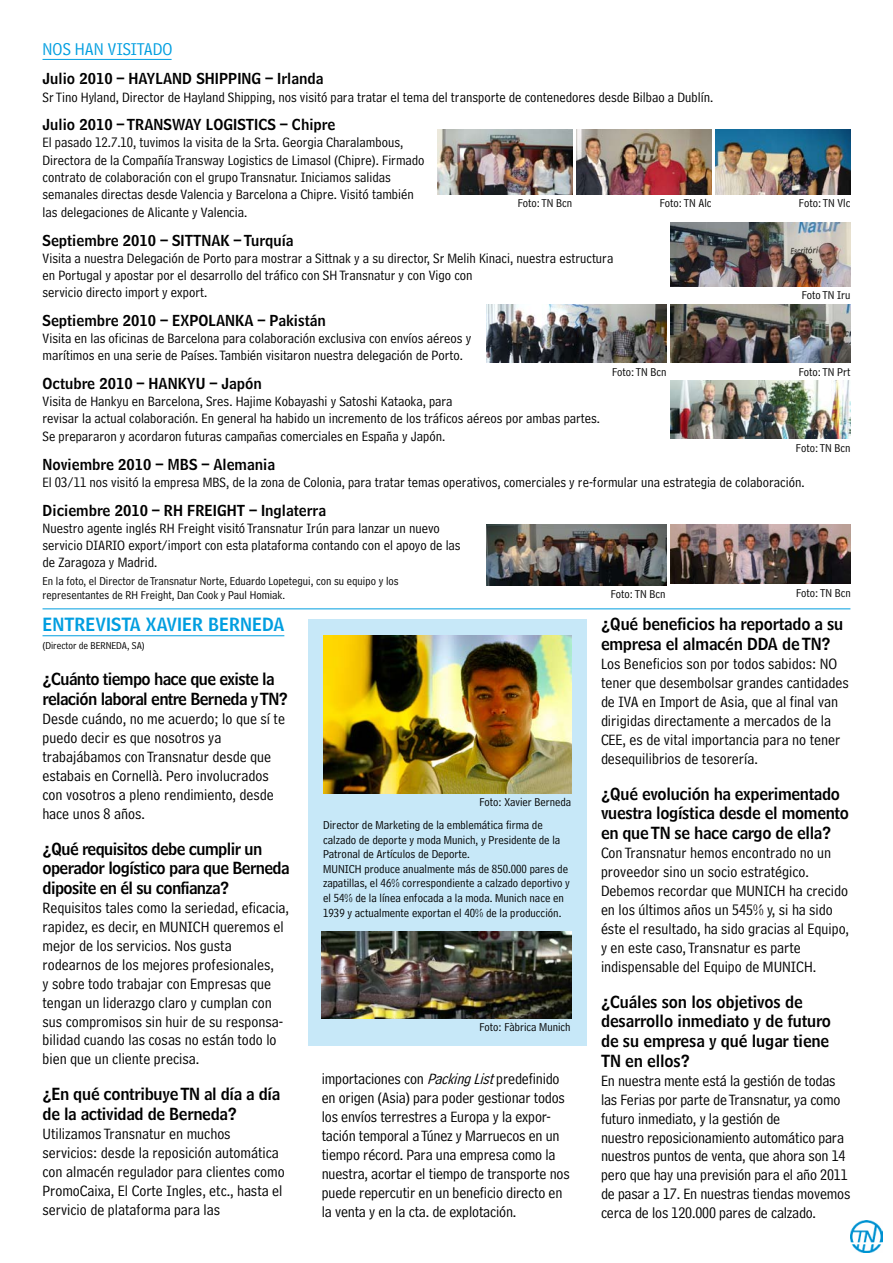
<style>
.page{position:relative;width:893px;height:1263px;background:#fff}
.page>*{position:absolute;margin:0;border:0;box-sizing:border-box;transform-origin:0 0}
.t1{font:18px "Bell Centennial Std Name Num";color:#009ee0}
.t2{font:18px "Bell Centennial Std Address";color:#009ee0}
.t3{font:16.5px/19.8px "Bell Centennial Std Name Num";letter-spacing:-.02em;color:#000}
.t4{font:15.75px/18.9px "Bell Centennial Std Address";color:#000}
.t5{font:15px "Bell Centennial Std Name Num";color:#000}
.t6{font:14.25px/17.1px "Bell Centennial Std Address";color:#000}
.t7{font:12.15px/14.5px "Bell Centennial Std Address";color:#000}
.t8{font:12px/14.4px "Bell Centennial Std Address";color:#000}
.t9{font:10.5px "Bell Centennial Std Address";color:#000}
.s1{font-style:italic}
</style>
<div class="page">
<img style="left:671px;top:222px;width:179px;height:65px">
<div style="left:308px;top:619px;width:278px;height:426px;background:#c7e8f8"></div>
<hr style="left:43px;top:608px;width:807px;height:1px;background:#009ee0">
<img style="left:850px;top:1220px;width:33px;height:33px">
<img style="left:487px;top:304px;width:179px;height:59px">
<img style="left:671px;top:304px;width:179px;height:59px">
<img style="left:671px;top:380px;width:179px;height:59px">
<img style="left:486px;top:525px;width:180px;height:60px">
<img style="left:671px;top:525px;width:180px;height:59px">
<img style="left:322px;top:932px;width:249px;height:86px">
<img style="left:323px;top:635px;width:248px;height:158px">
<hr style="left:43px;top:635px;width:241px;height:1px;background:#009ee0">
<img style="left:437px;top:130px;width:135px;height:64px">
<img style="left:576px;top:130px;width:135px;height:64px">
<img style="left:716px;top:130px;width:134px;height:64px">
<hr style="left:43px;top:59px;width:129px;height:1px;background:#009ee0">
<p class="t2" style="left:43px;top:38px;width:132px">NOS HAN VISITADO</p>
<p class="t5" style="left:43px;top:69px;width:282px">Julio 2010 – HAYLAND SHIPPING – Irlanda</p>
<p class="t6" style="left:43px;top:88px;width:672px">Sr Tino Hyland, Director de Hayland Shipping, nos visitó para tratar el tema del transporte de contenedores desde Bilbao a Dublín.</p>
<p class="t5" style="left:43px;top:115px;width:294px">Julio 2010 – TRANSWAY LOGISTICS – Chipre</p>
<p class="t6" style="left:43px;top:134px;width:383px">El pasado 12.7.10, tuvimos la visita de la Srta. Georgia Charalambous, Directora de la Compañía Transway Logistics de Limasol (Chipre). Firmado contrato de colaboración con el grupo Transnatur. Iniciamos salidas semanales directas desde Valencia y Barcelona a Chipre. Visitó también las delegaciones de Alicante y Valencia.</p>
<p class="t5" style="left:43px;top:231px;width:253px">Septiembre 2010 – SITTNAK – Turquía</p>
<p class="t6" style="left:43px;top:249px;width:572px">Visita a nuestra Delegación de Porto para mostrar a Sittnak y a su director, Sr Melih Kinaci, nuestra estructura en Portugal y apostar por el desarrollo del tráfico con SH Transnatur y con Vigo con<br>servicio directo import y export.</p>
<p class="t5" style="left:43px;top:311px;width:285px">Septiembre 2010 – EXPOLANKA – Pakistán</p>
<p class="t6" style="left:43px;top:330px;width:430px">Visita en las oficinas de Barcelona para colaboración exclusiva con envíos aéreos y marítimos en una serie de Países. También visitaron nuestra delegación de Porto.</p>
<p class="t5" style="left:43px;top:374px;width:221px">Octubre 2010 – HANKYU – Japón</p>
<p class="t6" style="left:43px;top:392px;width:559px;line-height:17.5px">Visita de Hankyu en Barcelona, Sres. Hajime Kobayashi y Satoshi Kataoka, para<br>revisar la actual colaboración. En general ha habido un incremento de los tráficos aéreos por ambas partes.<br>Se prepararon y acordaron futuras campañas comerciales en España y Japón.</p>
<p class="t5" style="left:43px;top:455px;width:234px">Noviembre 2010 – MBS – Alemania</p>
<p class="t6" style="left:43px;top:474px;width:763px">El 03/11 nos visitó la empresa MBS, de la zona de Colonia, para tratar temas operativos, comerciales y re-formular una estrategia de colaboración.</p>
<p class="t5" style="left:43px;top:501px;width:285px">Diciembre 2010 – RH FREIGHT – Inglaterra</p>
<p class="t6" style="left:43px;top:519px;width:420px">Nuestro agente inglés RH Freight visitó Transnatur Irún para lanzar un nuevo servicio DIARIO export/import con esta plataforma contando con el apoyo de las de Zaragoza y Madrid.</p>
<p class="t8" style="left:43px;top:574px;width:358px">En la foto, el Director de Transnatur Norte, Eduardo Lopetegui, con su equipo y los representantes de RH Freight, Dan Cook y Paul Homiak.</p>
<p class="t8" style="left:518px;top:196px;width:56px">Foto: TN Bcn</p>
<p class="t8" style="left:660px;top:196px;width:53px">Foto: TN Alc</p>
<p class="t8" style="left:799px;top:196px;width:53px">Foto: TN Vlc</p>
<p class="t8" style="left:802px;top:288px;width:50px">Foto TN Iru</p>
<p class="t8" style="left:612px;top:365px;width:56px">Foto: TN Bcn</p>
<p class="t8" style="left:799px;top:365px;width:53px">Foto: TN Prt</p>
<p class="t8" style="left:796px;top:441px;width:56px">Foto: TN Bcn</p>
<p class="t8" style="left:611px;top:587px;width:56px">Foto: TN Bcn</p>
<p class="t8" style="left:796px;top:586px;width:56px">Foto: TN Bcn</p>
<p class="t1" style="left:43px;top:613px;width:244px">ENTREVISTA XAVIER BERNEDA</p>
<p class="t9" style="left:43px;top:640px;width:104px">(Director de BERNEDA, SA)</p>
<p class="t3" style="left:43px;top:669px;width:247px">¿Cuánto tiempo hace que existe la relación laboral entre Berneda y TN?</p>
<p class="t4" style="left:43px;top:709px;width:244px">Desde cuándo, no me acuerdo; lo que sí te puedo decir es que nosotros ya trabajábamos con Transnatur desde que estabais en Cornellà. Pero involucrados con vosotros a pleno rendimiento, desde hace unos 8 años.</p>
<p class="t3" style="left:43px;top:838px;width:249px">¿Qué requisitos debe cumplir un operador logístico para que Berneda diposite en él su confianza?</p>
<p class="t4" style="left:43px;top:898px;width:248px">Requisitos tales como la seriedad, eficacia, rapidez, es decir, en MUNICH queremos el mejor de los servicios. Nos gusta rodearnos de los mejores profesionales,<br>y sobre todo trabajar con Empresas que tengan un liderazgo claro y cumplan con sus compromisos sin huir de su responsa&shy;bilidad cuando las cosas no están todo lo bien que un cliente precisa.</p>
<p class="t3" style="left:43px;top:1084px;width:239px">¿En qué contribuye TN al día a día de la actividad de Berneda?</p>
<p class="t4" style="left:43px;top:1124px;width:244px">Utilizamos Transnatur en muchos servicios: desde la reposición automática con almacén regulador para clientes como PromoCaixa, El Corte Ingles, etc., hasta el servicio de plataforma para las</p>
<p class="t8" style="left:479px;top:794px;width:93px">Foto: Xavier Berneda</p>
<p class="t7" style="left:323px;top:818px;width:248px">Director de Marketing de la emblemática firma de calzado de deporte y moda Munich, y Presidente de la Patronal de Artículos de Deporte.<br>MUNICH produce anualmente más de 850.000 pares de zapatillas, el 46% correspondiente a calzado deportivo y el 54% de la línea enfocada a la moda. Munich nace en 1939 y actualmente exportan el 40% de la producción.</p>
<p class="t8" style="left:479px;top:1020px;width:93px">Foto: Fàbrica Munich</p>
<p class="t4" style="left:322px;top:1070px;width:249px">importaciones con <span class="s1">PackingList</span>predefinido en origen (Asia) para poder gestionar todos los envíos terrestres a Europa y la expor&shy;tación temporal a Túnez y Marruecos en un tiempo récord. Para una empresa como la nuestra, acortar el tiempo de transporte nos puede repercutir en un beneficio directo en la venta y en la cta. de explotación.</p>
<p class="t3" style="left:601px;top:614px;width:244px">¿Qué beneficios ha reportado a su empresa el almacén DDA de TN?</p>
<p class="t4" style="left:601px;top:654px;width:249px">Los Beneficios son por todos sabidos: NO tener que desembolsar grandes cantidades de IVA en Import de Asia, que al final van dirigidas directamente a mercados de la CEE, es de vital importancia para no tener desequilibrios de tesorería.</p>
<p class="t3" style="left:601px;top:783px;width:249px">¿Qué evolución ha experimentado vuestra logística desde el momento en que TN se hace cargo de ella?</p>
<p class="t4" style="left:601px;top:843px;width:250px">Con Transnatur hemos encontrado no un proveedor sino un socio estratégico.<br>Debemos recordar que MUNICH ha crecido en los últimos años un 545% y, si ha sido éste el resultado, ha sido gracias al Equipo, y en este caso, Transnatur es parte indispensable del Equipo de MUNICH.</p>
<p class="t3" style="left:601px;top:991px;width:232px">¿Cuáles son los objetivos de desarrollo inmediato y de futuro de su empresa y qué lugar tiene<br>TN en ellos?</p>
<p class="t4" style="left:601px;top:1071px;width:251px">En nuestra mente está la gestión de todas las Ferias por parte de Transnatur, ya como futuro inmediato, y la gestión de<br>nuestro reposicionamiento automático para nuestros puntos de venta, que ahora son 14 pero que hay una previsión para el año 2011 de pasar a 17. En nuestras tiendas movemos cerca de los 120.000 pares de calzado.</p>
</div>
